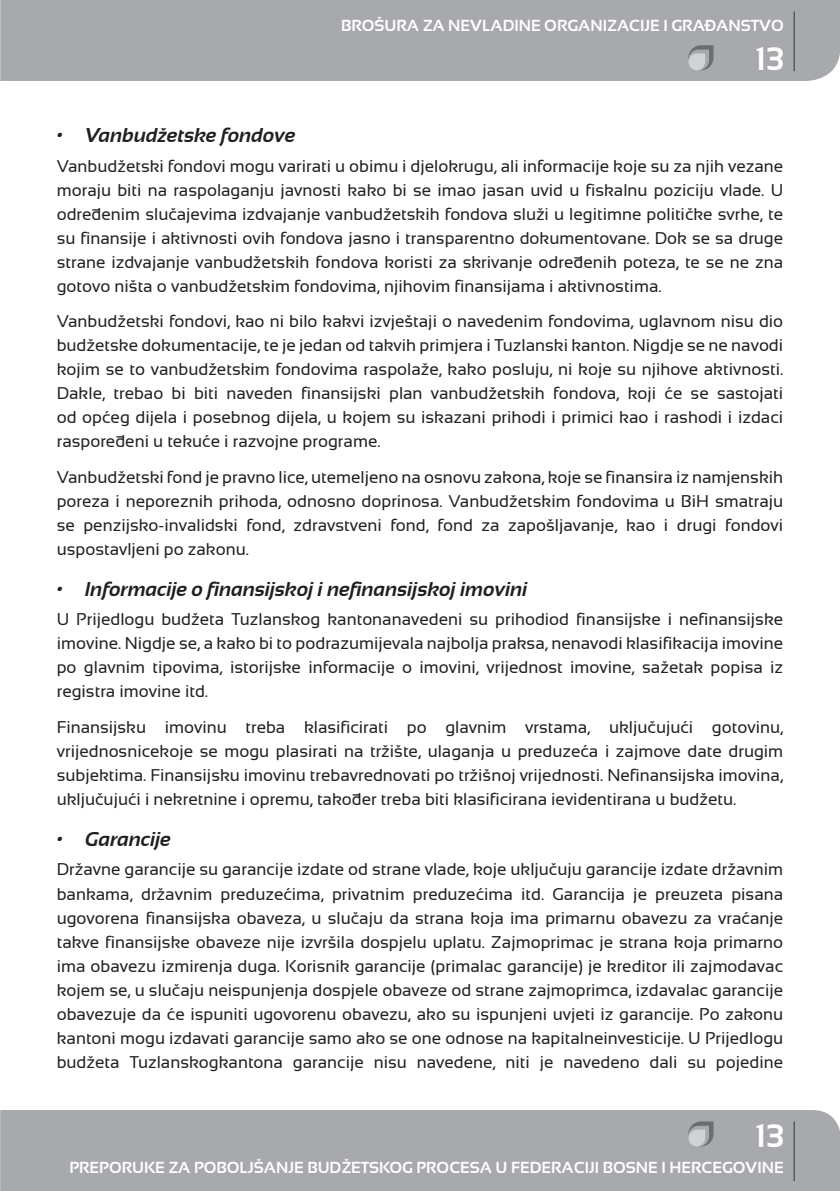
<style>
.page{position:relative;width:840px;height:1191px;background:#fff}
.page>*{position:absolute;margin:0;border:0;box-sizing:border-box;transform-origin:0 0}
.t1{font:700 32.4px "Sansation";color:#fff}
.t2{font:italic 700 20px "Sansation";color:#231f20}
.t3{font:17px/24px "Sansation";color:#231f20;text-align:justify}
.t4{font:700 16px "Sansation";color:#fff}
</style>
<div class="page">
<div style="left:0;top:1110px;width:839px;height:81px;background:#a8a9ad"></div>
<div style="left:1px;top:0;width:838px;height:81px;background:#a8a9ad"></div>
<svg style="left:0;top:0;width:1px;height:81px"></svg>
<hr style="left:793px;top:11px;width:1px;height:60px;background:#57585a">
<hr style="left:793px;top:1121px;width:1px;height:60px;background:#57585a">
<svg style="left:688px;top:45px;width:25px;height:25px"></svg>
<svg style="left:688px;top:1121px;width:25px;height:25px"></svg>
<p class="t4" style="left:341px;top:17px;width:444px">BROŠURA ZA NEVLADINE ORGANIZACIJE I GRAĐANSTVO</p>
<h1 class="t1" style="left:754px;top:41px;width:30px">13</h1>
<p class="t2" style="left:57px;top:124px;width:240px">• Vanbudžetske fondove</p>
<p class="t3" style="left:57px;top:154px;width:727px">Vanbudžetski fondovi mogu varirati u obimu i djelokrugu, ali informacije koje su za njih vezane moraju biti na raspolaganju javnosti kako bi se imao jasan uvid u fiskalnu poziciju vlade. U određenim slučajevima izdvajanje vanbudžetskih fondova služi u legitimne političke svrhe, te su finansije i aktivnosti ovih fondova jasno i transparentno dokumentovane. Dok se sa druge strane izdvajanje vanbudžetskih fondova koristi za skrivanje određenih poteza, te se ne zna gotovo ništa o vanbudžetskim fondovima, njihovim finansijama i aktivnostima.</p>
<p class="t3" style="left:57px;top:309px;width:727px">Vanbudžetski fondovi, kao ni bilo kakvi izvještaji o navedenim fondovima, uglavnom nisu dio budžetske dokumentacije, te je jedan od takvih primjera i Tuzlanski kanton. Nigdje se ne navodi kojim se to vanbudžetskim fondovima raspolaže, kako posluju, ni koje su njihove aktivnosti.<br>Dakle, trebao bi biti naveden finansijski plan vanbudžetskih fondova, koji će se sastojati od općeg dijela i posebnog dijela, u kojem su iskazani prihodi i primici kao i rashodi i izdaci raspoređeni u tekuće i razvojne programe.</p>
<p class="t3" style="left:57px;top:465px;width:727px">Vanbudžetski fond je pravno lice, utemeljeno na osnovu zakona, koje se finansira iz namjenskih poreza i neporeznih prihoda, odnosno doprinosa. Vanbudžetskim fondovima u BiH smatraju se penzijsko-invalidski fond, zdravstveni fond, fond za zapošljavanje, kao i drugi fondovi uspostavljeni po zakonu.</p>
<p class="t2" style="left:57px;top:577px;width:472px">• Informacije o finansijskoj i nefinansijskoj imovini</p>
<p class="t3" style="left:57px;top:607px;width:727px">U Prijedlogu budžeta Tuzlanskog kantonanavedeni su prihodiod finansijske i nefinansijske imovine. Nigdje se, a kako bi to podrazumijevala najbolja praksa, nenavodi klasifikacija imovine po glavnim tipovima, istorijske informacije o imovini, vrijednost imovine, sažetak popisa iz registra imovine itd.</p>
<p class="t3" style="left:57px;top:715px;width:727px">Finansijsku imovinu treba klasificirati po glavnim vrstama, uključujući gotovinu, vrijednosnicekoje se mogu plasirati na tržište, ulaganja u preduzeća i zajmove date drugim subjektima. Finansijsku imovinu trebavrednovati po tržišnoj vrijednosti. Nefinansijska imovina, uključujući i nekretnine i opremu, također treba biti klasificirana ievidentirana u budžetu.</p>
<p class="t2" style="left:57px;top:827px;width:116px">• Garancije</p>
<p class="t3" style="left:57px;top:857px;width:727px">Državne garancije su garancije izdate od strane vlade, koje uključuju garancije izdate državnim bankama, državnim preduzećima, privatnim preduzećima itd. Garancija je preuzeta pisana ugovorena finansijska obaveza, u slučaju da strana koja ima primarnu obavezu za vraćanje takve finansijske obaveze nije izvršila dospjelu uplatu. Zajmoprimac je strana koja primarno ima obavezu izmirenja duga. Korisnik garancije (primalac garancije) je kreditor ili zajmodavac kojem se, u slučaju neispunjenja dospjele obaveze od strane zajmoprimca, izdavalac garancije obavezuje da će ispuniti ugovorenu obavezu, ako su ispunjeni uvjeti iz garancije. Po zakonu kantoni mogu izdavati garancije samo ako se one odnose na kapitalneinvesticije. U Prijedlogu budžeta Tuzlanskogkantona garancije nisu navedene, niti je navedeno dali su pojedine</p>
<h1 class="t1" style="left:754px;top:1117px;width:30px">13</h1>
<p class="t4" style="left:69px;top:1158px;width:715px">PREPORUKE ZA POBOLJŠANJE BUDŽETSKOG PROCESA U FEDERACIJI BOSNE I HERCEGOVINE</p>
</div>
